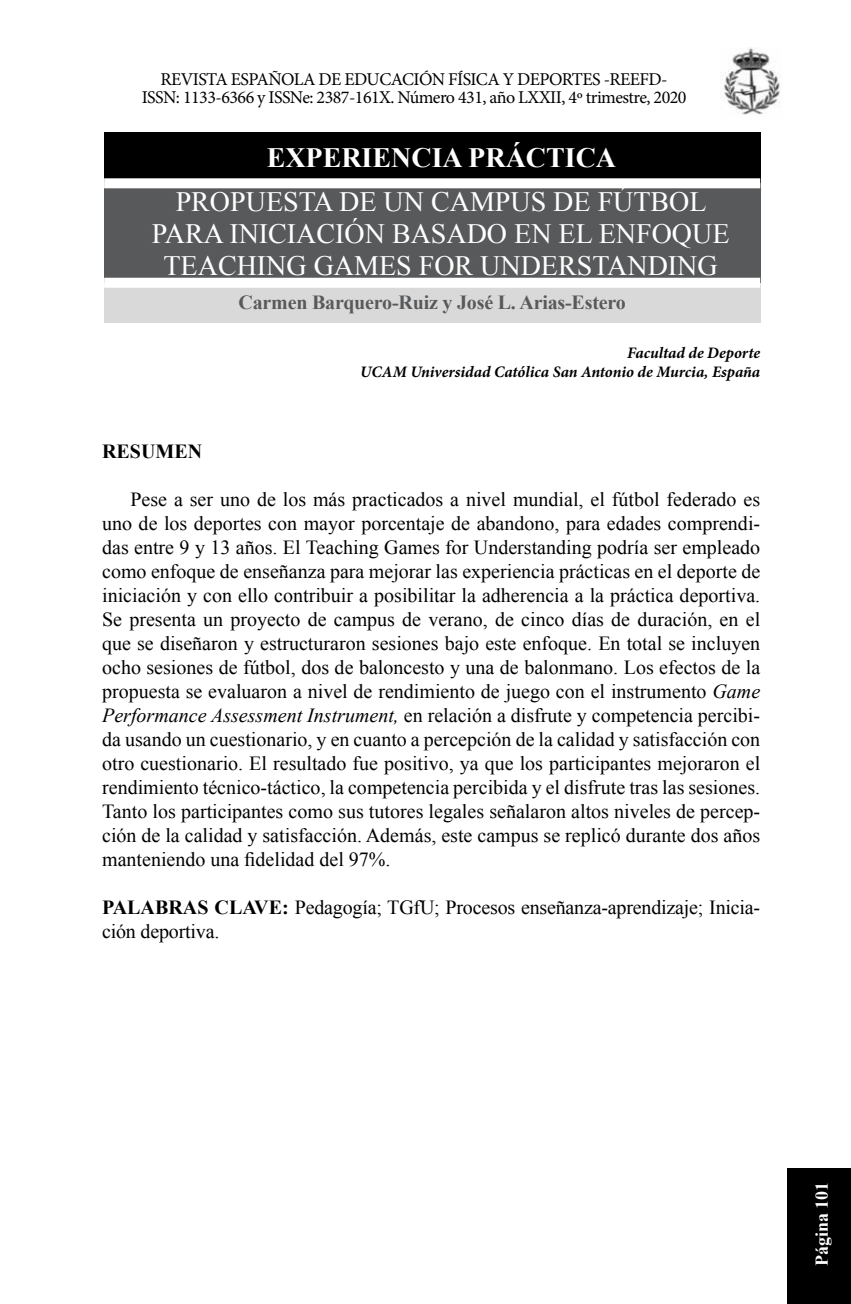
<style>
.page{position:relative;width:851px;height:1304px;background:#fff}
.page>*{position:absolute;margin:0;border:0;box-sizing:border-box;transform-origin:0 0}
.t1{font:28px "Times New Roman";color:#fff}
.t2{font:700 28px "Times New Roman";color:#fff}
.t3{font:20px/24px "Times New Roman";letter-spacing:-.01em;color:#000;text-align:justify}
.t4{font:700 20px "Times New Roman";letter-spacing:-.01em;color:#58595b}
.t5{font:700 20px "Times New Roman";color:#000}
.t6{font:18px/18px "Minion Pro";letter-spacing:-.03em;color:#000;text-align:center}
.t7{font:700 18px "Times New Roman";color:#fff}
.t8{font:italic 700 16px/19.2px "Minion Pro";letter-spacing:-.005em;color:#000;text-align:right}
.s1{font-style:italic}
.s2{font-weight:700}
</style>
<div class="page">
<div style="left:786px;top:1168px;width:64px;height:136px;background:#000"></div>
<img style="left:720px;top:47px;width:60px;height:68px">
<div style="left:104px;top:132px;width:656px;height:51px;background:#000"></div>
<div style="left:104px;top:183px;width:656px;height:100px;background:#58595b"></div>
<div style="left:104px;top:283px;width:656px;height:39px;background:#d9d9d9"></div>
<div style="left:104px;top:178px;width:656px;height:10px;background:#fff"></div>
<div style="left:104px;top:278px;width:656px;height:10px;background:#fff"></div>
<p class="t6" style="left:142px;top:70px;width:546px">REVISTA ESPAÑOLA DE EDUCACIÓN FÍSICA Y DEPORTES -REEFD-<br>ISSN: 1133-6366 y ISSNe: 2387-161X. Número 431, año LXXII, 4º trimestre, 2020</p>
<h1 class="t2" style="left:267px;top:139px;width:351px">EXPERIENCIA PRÁCTICA</h1>
<h1 class="t1" style="left:176px;top:183px;width:35px">Propuesta</h1>
<h1 class="t1" style="left:339px;top:183px;width:112px">deuncampus</h1>
<h1 class="t1" style="left:553px;top:183px;width:100px">de fútbol</h1>
<h1 class="t1" style="left:152px;top:215px;width:19px">para</h1>
<h1 class="t1" style="left:229px;top:215px;width:17px">iniciación</h1>
<h1 class="t1" style="left:392px;top:215px;width:20px">basado</h1>
<h1 class="t1" style="left:514px;top:215px;width:105px">enelenfoque</h1>
<h1 class="t1" style="left:163px;top:247px;width:36px">Teaching</h1>
<h1 class="t1" style="left:313px;top:247px;width:41px">Games</h1>
<h1 class="t1" style="left:418px;top:247px;width:20px">for</h1>
<h1 class="t1" style="left:480px;top:247px;width:40px">Understanding</h1>
<p class="t4" style="left:238px;top:289px;width:389px">Carmen Barquero-Ruiz y José L. Arias-Estero</p>
<p class="t8" style="left:360px;top:343px;width:401px">Facultad de Deporte<br>UCAM Universidad Católica San Antonio de Murcia, España</p>
<p class="t5" style="left:102px;top:438px;width:102px">RESUMEN</p>
<p class="t3" style="left:102px;top:487px;width:659px;text-indent:28px">Pese a ser uno de los más practicados a nivel mundial, el fútbol federado es uno de los deportes con mayor porcentaje de abandono, para edades comprendi&shy;das entre 9 y 13 años. El Teaching Games for Understanding podría ser empleado como enfoque de enseñanza para mejorar las experiencia prácticas en el deporte de iniciación y con ello contribuir a posibilitar la adherencia a la práctica deportiva.<br>Se presenta un proyecto de campus de verano, de cinco días de duración, en el que se diseñaron y estructuraron sesiones bajo este enfoque. En total se incluyen ocho sesiones de fútbol, dos de baloncesto y una de balonmano. Los efectos de la propuesta se evaluaron a nivel de rendimiento de juego con el instrumento <span class="s1">Game Performance Assessment Instrument,</span> en relación a disfrute y competencia percibi&shy;da usando un cuestionario, y en cuanto a percepción de la calidad y satisfacción con otro cuestionario. El resultado fue positivo, ya que los participantes mejoraron el rendimiento técnico-táctico, la competencia percibida y el disfrute tras las sesiones.<br>Tanto los participantes como sus tutores legales señalaron altos niveles de percep&shy;ción de la calidad y satisfacción. Además, este campus se replicó durante dos años manteniendo una fidelidad del 97%.</p>
<p class="t3" style="left:102px;top:895px;width:659px"><span class="s2">PALABRAS CLAVE:</span> Pedagogía; TGfU; Procesos enseñanza-aprendizaje; Inicia&shy;ción deportiva.</p>
<p class="t7" style="left:809px;top:1266px;width:86px;rotate:-90deg">Página 101</p>
</div>
